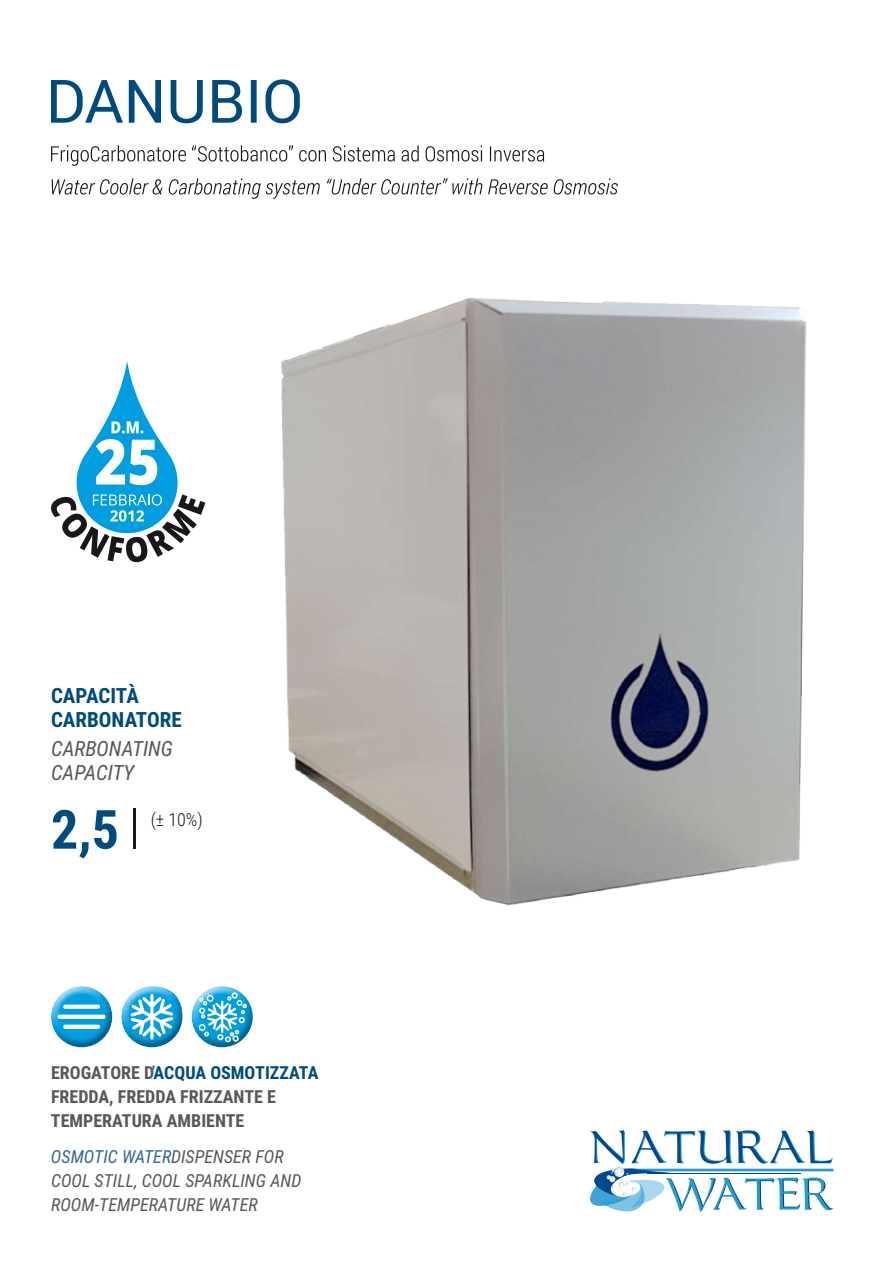
<style>
.page{position:relative;width:893px;height:1263px;background:#fff}
.page>*{position:absolute;margin:0;border:0;box-sizing:border-box;transform-origin:0 0}
.t1{font:700 54px "Roboto Condensed";color:#004b7e}
.t2{font:700 21px/24px "Roboto Condensed";color:#004b7e}
.t3{font:italic 21px/24px "Roboto Condensed";color:#58585a}
.t4{font:italic 18px/24px "Roboto Condensed";color:#58585a}
.t5{font:700 18px/24px "Roboto Condensed";color:#58585a}
.t6{font:300 18px "Roboto Condensed";color:#1a171b}
.s1{font-weight:300;color:#1a171b}
.s2{color:#3a6592}
.s3{color:#004b7e}
</style>
<div class="page">
<img style="left:135px;top:298px;width:671px;height:608px">
<svg style="left:51px;top:79px;width:249px;height:44px"></svg>
<svg style="left:133px;top:986px;width:40px;height:7px"></svg>
<svg style="left:121px;top:993px;width:62px;height:55px"></svg>
<svg style="left:130px;top:994px;width:43px;height:45px"></svg>
<svg style="left:205px;top:986px;width:35px;height:6px"></svg>
<svg style="left:191px;top:998px;width:62px;height:50px"></svg>
<svg style="left:198px;top:992px;width:50px;height:52px"></svg>
<svg style="left:51px;top:359px;width:154px;height:203px"></svg>
<svg style="left:52px;top:178px;width:566px;height:21px"></svg>
<svg style="left:51px;top:145px;width:493px;height:21px"></svg>
<svg style="left:61px;top:986px;width:42px;height:9px"></svg>
<svg style="left:51px;top:995px;width:62px;height:53px"></svg>
<div style="left:58px;top:1014px;width:48px;height:5px;background:#fff;border-radius:2px"></div>
<svg style="left:63px;top:1025px;width:37px;height:4px"></svg>
<div style="left:63px;top:1004px;width:37px;height:5px;background:#fff;border-radius:2px"></div>
<svg style="left:590px;top:1130px;width:243px;height:82px"></svg>
<p class="t2" style="left:51px;top:683px;width:132px">CAPACITÀ<br>CARBONATORE</p>
<p class="t3" style="left:51px;top:735px;width:124px">CARBONATING<br>CAPACITY</p>
<h1 class="t1" style="left:51px;top:792px;width:91px">2,5 <span class="s1">l</span></h1>
<p class="t6" style="left:151px;top:807px;width:54px">(± 10%)</p>
<p class="t5" style="left:51px;top:1060px;width:269px">EROGATORE D<span class="s2">’</span><span class="s3">ACQUA OSMOTIZZATA<br></span>FREDDA, FREDDA FRIZZANTE E<br>TEMPERATURA AMBIENTE</p>
<p class="t4" style="left:51px;top:1143px;width:252px"><span class="s2">OSMOTIC WATER</span> DISPENSER FOR<br>COOL STILL, COOL SPARKLING AND<br>ROOM-TEMPERATURE WATER</p>
</div>
